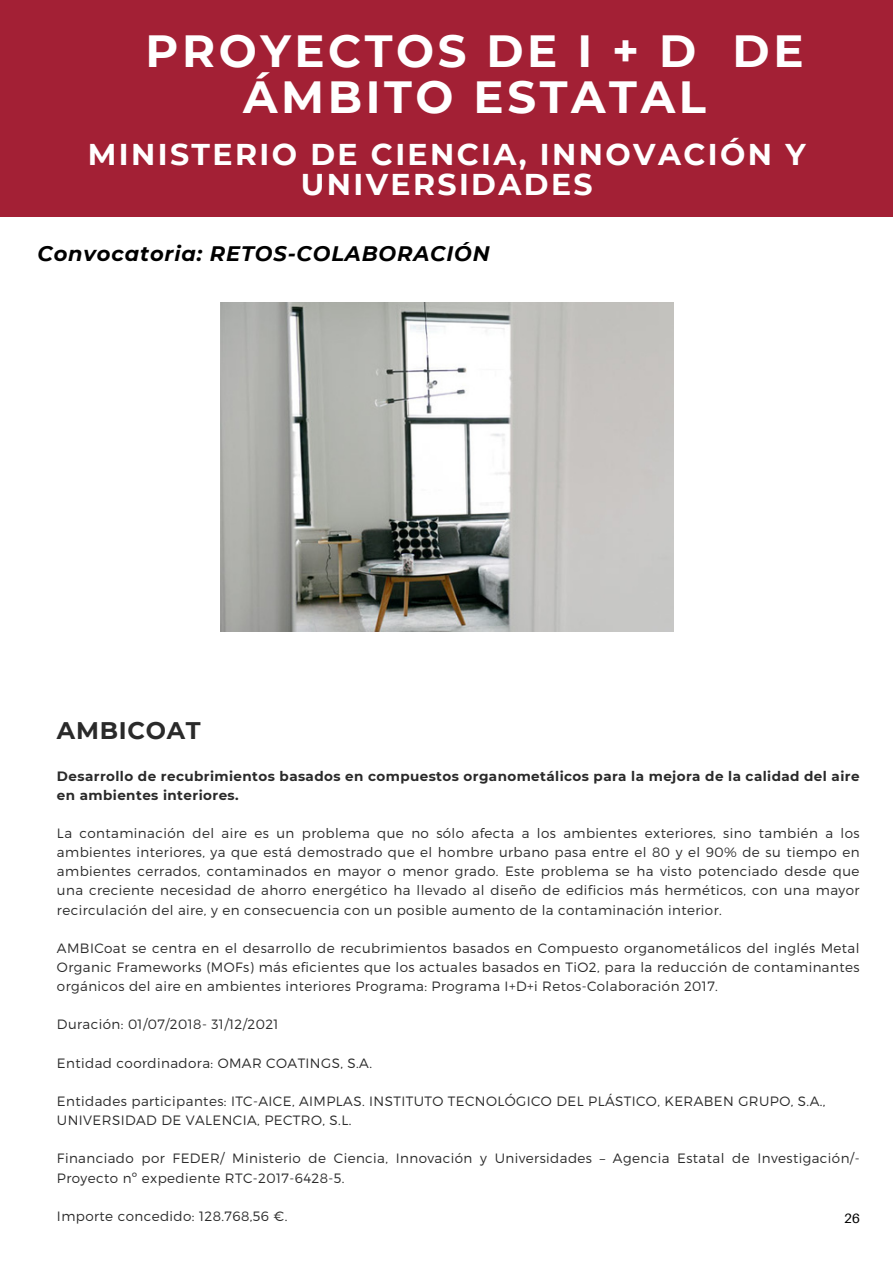
<style>
.page{position:relative;width:893px;height:1264px;background:#fff}
.page>*{position:absolute;margin:0;border:0;box-sizing:border-box;transform-origin:0 0}
.t1{font:700 45px/46.2px "Montserrat";letter-spacing:.08em;color:#fff;text-align:center}
.t2{font:700 30px/30.3px "Montserrat";letter-spacing:.08em;color:#fff;text-align:center}
.t3{font:700 24px "Montserrat";letter-spacing:.03em;color:#2a2a2a}
.t4{font:italic 700 21px "Montserrat";letter-spacing:.04em;color:#000}
.t5{font:300 13.5px/19.2px "Montserrat";letter-spacing:.03em;color:#2a2a2a;text-align:justify}
.t6{font:700 13.5px/19.2px "Montserrat";letter-spacing:.03em;color:#2a2a2a}
.t7{font:13.5px "Aileron";color:#000}
</style>
<div class="page">
<div style="left:0;top:0;width:892px;height:216px;background:#a32035"></div>
<img style="left:220px;top:302px;width:453px;height:330px">
<p class="t1" style="left:145px;top:28px;width:659px">PROYECTOS DE I + D DE<br>ÁMBITO ESTATAL</p>
<p class="t2" style="left:88px;top:139px;width:719px">MINISTERIO DE CIENCIA, INNOVACIÓN Y<br>UNIVERSIDADES</p>
<p class="t4" style="left:37px;top:241px;width:453px">Convocatoria: RETOS-COLABORACIÓN</p>
<p class="t3" style="left:57px;top:715px;width:145px">AMBICOAT</p>
<p class="t6" style="left:57px;top:766px;width:804px">Desarrollo de recubrimientos basados en compuestos organometálicos para la mejora de la calidad del aire en ambientes interiores.</p>
<p class="t5" style="left:57px;top:823px;width:804px">La contaminación del aire es un problema que no sólo afecta a los ambientes exteriores, sino también a los ambientes interiores, ya que está demostrado que el hombre urbano pasa entre el 80 y el 90% de su tiempo en ambientes cerrados, contaminados en mayor o menor grado. Este problema se ha visto potenciado desde que una creciente necesidad de ahorro energético ha llevado al diseño de edificios más herméticos, con una mayor recirculación del aire, y en consecuencia con un posible aumento de la contaminación interior.</p>
<p class="t5" style="left:57px;top:937px;width:804px">AMBICoat se centra en el desarrollo de recubrimientos basados en Compuesto organometálicos del inglés Metal Organic Frameworks (MOFs) más eficientes que los actuales basados en TiO2, para la reducción de contaminantes orgánicos del aire en ambientes interiores Programa: Programa I+D+i Retos-Colaboración 2017.</p>
<p class="t5" style="left:57px;top:1014px;width:223px">Duración: 01/07/2018- 31/12/2021</p>
<p class="t5" style="left:57px;top:1052px;width:316px">Entidad coordinadora: OMAR COATINGS, S.A.</p>
<p class="t5" style="left:57px;top:1090px;width:770px">Entidades participantes: ITC-AICE, AIMPLAS. INSTITUTO TECNOLÓGICO DEL PLÁSTICO, KERABEN GRUPO, S.A.,</p>
<p class="t5" style="left:57px;top:1109px;width:296px">UNIVERSIDAD DE VALENCIA, PECTRO, S.L.</p>
<p class="t5" style="left:57px;top:1148px;width:804px">Financiado por FEDER/ Ministerio de Ciencia, Innovación y Universidades – Agencia Estatal de Investigación/-<br>Proyecto nº expediente RTC-2017-6428-5.</p>
<p class="t5" style="left:57px;top:1205px;width:232px">Importe concedido: 128.768,56 €.</p>
<p class="t7" style="left:844px;top:1209px;width:17px">26</p>
</div>
